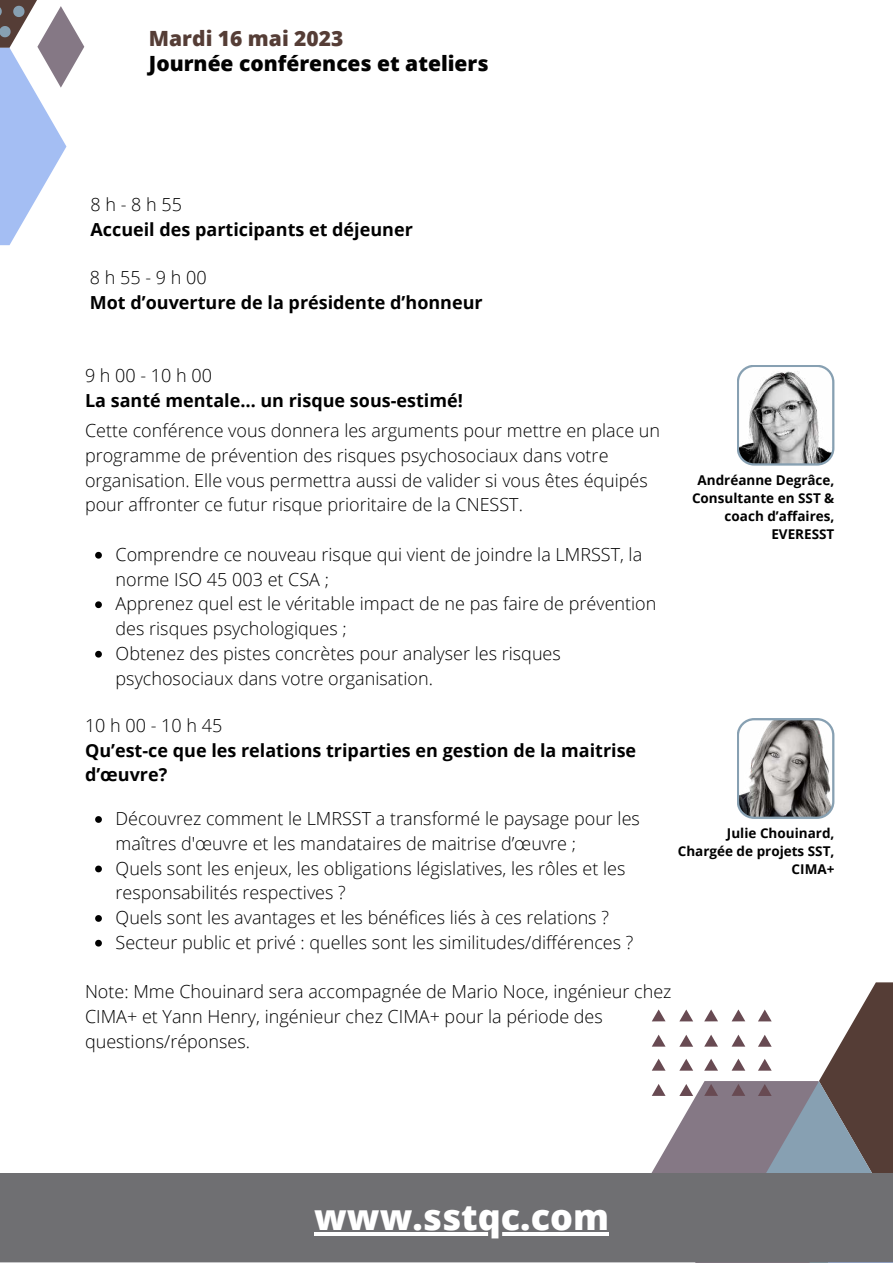
<style>
.page{position:relative;width:893px;height:1264px;background:#fff}
.page>*{position:absolute;margin:0;border:0;box-sizing:border-box;transform-origin:0 0}
.t1{font:800 36px "Open Sans";color:#fff}
.t2{font:800 21px "Open Sans";color:#020202}
.t3{font:800 21px "Open Sans";color:#553d36}
.t4{font:300 18px/24.8px "Open Sans";color:#000}
.t5{font:700 18px/24.8px "Open Sans";color:#000}
.t6{font:700 13.5px/18px "Open Sans";color:#000;text-align:right}
</style>
<div class="page">
<svg style="left:651px;top:982px;width:241px;height:191px"></svg>
<div style="left:0;top:1257px;width:892px;height:5px;background:#6f6f72"></div>
<div style="left:0;top:1173px;width:892px;height:84px;background:#6f6f72"></div>
<svg style="left:0;top:0;width:84px;height:245px"></svg>
<svg style="left:737px;top:365px;width:97px;height:100px"></svg>
<svg style="left:737px;top:718px;width:97px;height:100px"></svg>
<svg style="left:314px;top:1232px;width:295px;height:3px"></svg>
<svg style="left:95px;top:552px;width:7px;height:6px"></svg>
<svg style="left:95px;top:601px;width:7px;height:7px"></svg>
<svg style="left:95px;top:651px;width:7px;height:6px"></svg>
<svg style="left:95px;top:816px;width:7px;height:6px"></svg>
<svg style="left:95px;top:865px;width:7px;height:7px"></svg>
<svg style="left:95px;top:915px;width:7px;height:6px"></svg>
<svg style="left:95px;top:939px;width:7px;height:7px"></svg>
<p class="t3" style="left:149px;top:22px;width:196px">Mardi 16 mai 2023</p>
<p class="t2" style="left:149px;top:47px;width:341px">Journée conférences et ateliers</p>
<p class="t4" style="left:90px;top:192px;width:93px">8 h - 8 h 55</p>
<p class="t5" style="left:90px;top:216px;width:324px">Accueil des participants et déjeuner</p>
<p class="t4" style="left:90px;top:264px;width:118px">8 h 55 - 9 h 00</p>
<p class="t5" style="left:90px;top:289px;width:394px">Mot d’ouverture de la présidente d’honneur</p>
<p class="t4" style="left:85px;top:362px;width:128px">9 h 00 - 10 h 00</p>
<p class="t5" style="left:85px;top:387px;width:379px">La santé mentale… un risque sous-estimé!</p>
<p class="t4" style="left:85px;top:418px;width:576px">Cette conférence vous donnera les arguments pour mettre en place un programme de prévention des risques psychosociaux dans votre organisation. Elle vous permettra aussi de valider si vous êtes équipés pour affronter ce futur risque prioritaire de la CNESST.</p>
<p class="t4" style="left:116px;top:541px;width:542px">Comprendre ce nouveau risque qui vient de joindre la LMRSST, la norme ISO 45 003 et CSA ;<br>Apprenez quel est le véritable impact de ne pas faire de prévention des risques psychologiques ;<br>Obtenez des pistes concrètes pour analyser les risques psychosociaux dans votre organisation.</p>
<p class="t6" style="left:692px;top:470px;width:144px">Andréanne Degrâce,<br>Consultante en SST &amp; coach d’affaires,<br>EVERESST</p>
<p class="t4" style="left:85px;top:712px;width:139px">10 h 00 - 10 h 45</p>
<p class="t5" style="left:85px;top:737px;width:552px">Qu’est-ce que les relations triparties en gestion de la maitrise d’œuvre?</p>
<p class="t4" style="left:116px;top:805px;width:526px">Découvrez comment le LMRSST a transformé le paysage pour les maîtres d'œuvre et les mandataires de maitrise d’œuvre ;<br>Quels sont les enjeux, les obligations législatives, les rôles et les responsabilités respectives ?<br>Quels sont les avantages et les bénéfices liés à ces relations ?<br>Secteur public et privé : quelles sont les similitudes/différences ?</p>
<p class="t4" style="left:85px;top:978px;width:588px">Note: Mme Chouinard sera accompagnée de Mario Noce, ingénieur chez<br>CIMA+ et Yann Henry, ingénieur chez CIMA+ pour la période des questions/réponses.</p>
<p class="t6" style="left:677px;top:823px;width:158px">Julie Chouinard,<br>Chargée de projets SST,<br>CIMA+</p>
<h1 class="t1" style="left:314px;top:1189px;width:296px">www.sstqc.com</h1>
</div>
